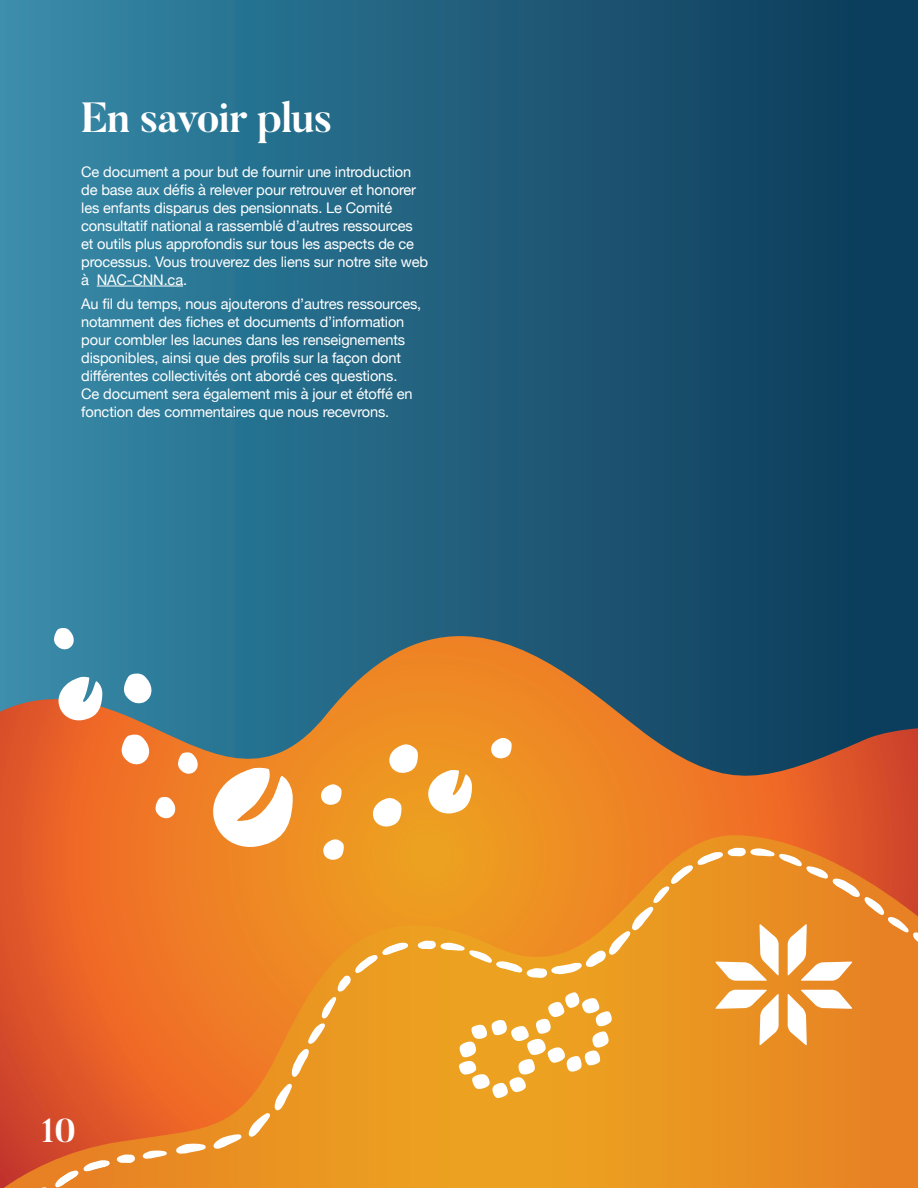
<style>
.page{position:relative;width:918px;height:1188px;background:#fff}
.page>*{position:absolute;margin:0;border:0;box-sizing:border-box;transform-origin:0 0}
.t1{font:700 42px "Butler";letter-spacing:-.03em;color:#fff}
.t2{font:700 33px "Butler";color:#fff}
.t3{font:14.7px/18px "Helvetica Neue";letter-spacing:-.01em;color:#fff}
</style>
<div class="page">
<div style="left:0;top:0;width:918px;height:1188px;background:linear-gradient(to right,#378aa8,#0a3855)"></div>
<svg style="left:0;top:636px;width:918px;height:552px"></svg>
<hr style="left:97px;top:286px;width:86px;height:1px;background:#fff">
<svg style="left:4px;top:835px;width:914px;height:353px"></svg>
<svg style="left:292px;top:943px;width:116px;height:135px"></svg>
<svg style="left:248px;top:1084px;width:44px;height:54px"></svg>
<svg style="left:176px;top:1143px;width:30px;height:12px"></svg>
<svg style="left:213px;top:1133px;width:28px;height:18px"></svg>
<svg style="left:143px;top:1150px;width:24px;height:10px"></svg>
<svg style="left:117px;top:1155px;width:18px;height:8px"></svg>
<svg style="left:55px;top:1160px;width:55px;height:28px"></svg>
<svg style="left:491px;top:737px;width:21px;height:22px"></svg>
<svg style="left:53px;top:627px;width:21px;height:23px"></svg>
<svg style="left:57px;top:676px;width:45px;height:45px"></svg>
<svg style="left:122px;top:672px;width:30px;height:32px"></svg>
<svg style="left:120px;top:733px;width:29px;height:32px"></svg>
<svg style="left:154px;top:796px;width:21px;height:23px"></svg>
<svg style="left:177px;top:751px;width:21px;height:23px"></svg>
<svg style="left:211px;top:767px;width:82px;height:82px"></svg>
<svg style="left:320px;top:784px;width:22px;height:21px"></svg>
<svg style="left:323px;top:839px;width:21px;height:21px"></svg>
<svg style="left:427px;top:769px;width:45px;height:46px"></svg>
<svg style="left:389px;top:744px;width:29px;height:30px"></svg>
<svg style="left:372px;top:797px;width:30px;height:30px"></svg>
<svg style="left:459px;top:992px;width:154px;height:106px"></svg>
<svg style="left:715px;top:990px;width:64px;height:55px"></svg>
<svg style="left:418px;top:848px;width:500px;height:133px"></svg>
<svg style="left:788px;top:990px;width:64px;height:55px"></svg>
<h1 class="t1" style="left:81px;top:90px;width:253px">En savoir plus</h1>
<p class="t3" style="left:81px;top:163px;width:348px">Ce document a pour but de fournir une introduction de base aux défis à relever pour retrouver et honorer les enfants disparus des pensionnats. Le Comité consultatif national a rassemblé d’autres ressources et outils plus approfondis sur tous les aspects de ce processus. Vous trouverez des liens sur notre site web à NAC-CNN.ca.</p>
<p class="t3" style="left:81px;top:296px;width:342px">Au fil du temps, nous ajouterons d’autres ressources, notamment des fiches et documents d’information pour combler les lacunes dans les renseignements disponibles, ainsi que des profils sur la façon dont différentes collectivités ont abordé ces questions.<br>Ce document sera également mis à jour et étoffé en fonction des commentaires que nous recevrons.</p>
<h2 class="t2" style="left:41px;top:1110px;width:36px">10</h2>
</div>
